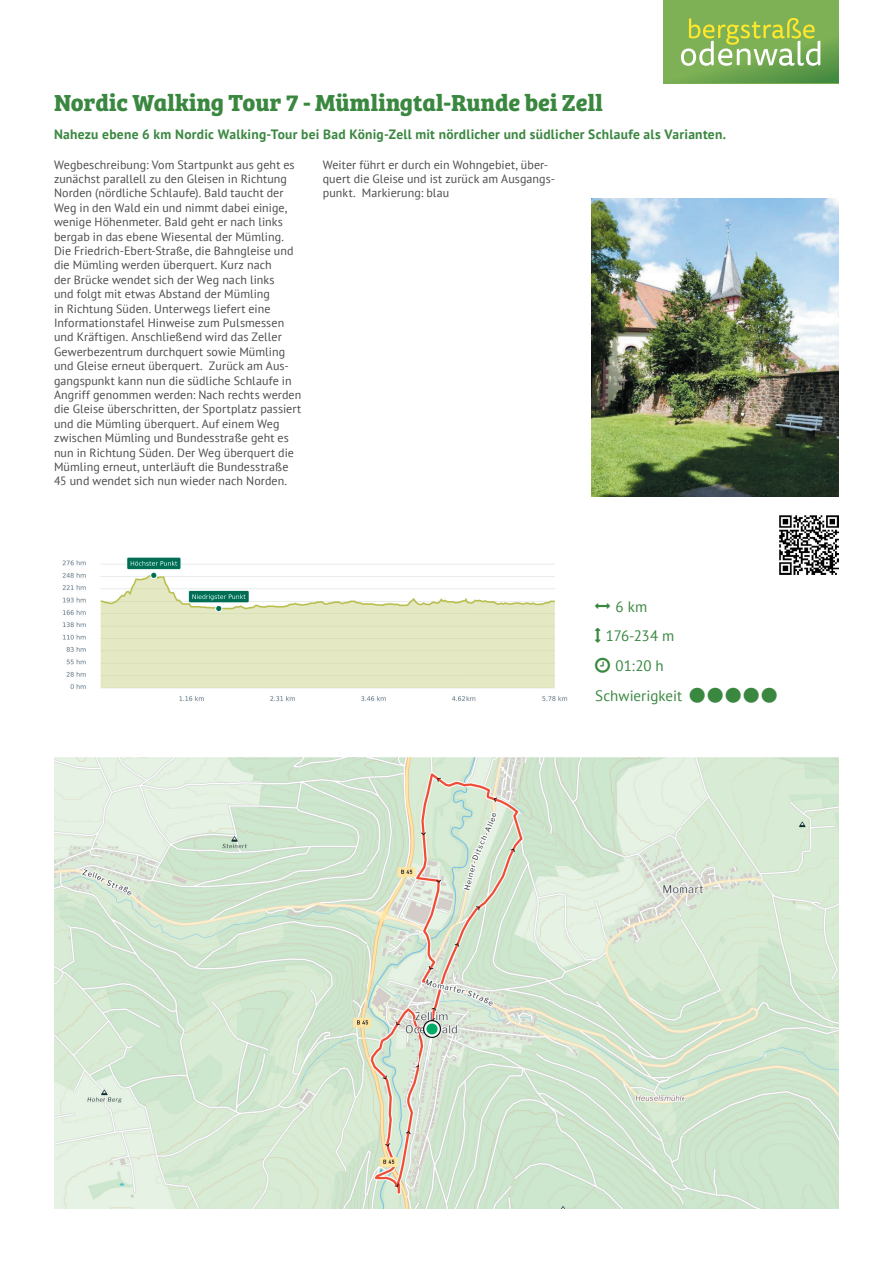
<style>
.page{position:relative;width:893px;height:1263px;background:#fff}
.page>*{position:absolute;margin:0;border:0;box-sizing:border-box;transform-origin:0 0}
.t1{font:700 24px "Bree Serif";color:#3a8740}
.t2{font:15px/30px "PT Sans";color:#3a8740}
.t3{font:700 13.5px "PT Sans";letter-spacing:.02em;color:#3a8740}
.t4{font:12px/14.4px "PT Sans";letter-spacing:.005em;color:#4b4c4d}
.s1{font-family:"Tourpiktogramme Voll"}
</style>
<div class="page">
<img style="left:54px;top:758px;width:785px;height:451px">
<img style="left:62px;top:557px;width:506px;height:144px">
<img style="left:779px;top:515px;width:60px;height:60px">
<img style="left:591px;top:198px;width:248px;height:298px">
<svg style="left:663px;top:1px;width:176px;height:83px"></svg>
<h1 class="t1" style="left:54px;top:84px;width:550px">Nordic Walking Tour 7 - Mümlingtal-Runde bei Zell</h1>
<p class="t3" style="left:54px;top:125px;width:674px">Nahezu ebene 6 km Nordic Walking-Tour bei Bad König-Zell mit nördlicher und südlicher Schlaufe als Varianten.</p>
<p class="t4" style="left:54px;top:157px;width:249px">Wegbeschreibung: Vom Startpunkt aus geht es zunächst parallell zu den Gleisen in Richtung Norden (nördliche Schlaufe). Bald taucht der Weg in den Wald ein und nimmt dabei einige, wenige Höhenmeter. Bald geht er nach links bergab in das ebene Wiesental der Mümling.<br>Die Friedrich-Ebert-Straße, die Bahngleise und die Mümling werden überquert. Kurz nach<br>der Brücke wendet sich der Weg nach links<br>und folgt mit etwas Abstand der Mümling<br>in Richtung Süden. Unterwegs liefert eine Informationstafel Hinweise zum Pulsmessen und Kräftigen. Anschließend wird das Zeller Gewerbezentrum durchquert sowie Mümling und Gleise erneut überquert. Zurück am Aus&shy;gangspunkt kann nun die südliche Schlaufe in Angriff genommen werden: Nach rechts werden die Gleise überschritten, der Sportplatz passiert und die Mümling überquert. Auf einem Weg zwischen Mümling und Bundesstraße geht es nun in Richtung Süden. Der Weg überquert die Mümling erneut, unterläuft die Bundesstraße 45 und wendet sich nun wieder nach Norden.</p>
<p class="t4" style="left:323px;top:157px;width:234px">Weiter führt er durch ein Wohngebiet, über&shy;quert die Gleise und ist zurück am Ausgangs&shy;punkt. Markierung: blau</p>
<p class="t2" style="left:595px;top:591px;width:183px"><span class="s1">K</span> 6 km<br><span class="s1">L</span> 176-234 m<br><span class="s1">J</span> 01:20 h<br>Schwierigkeit <span class="s1">E E E E E</span></p>
</div>
